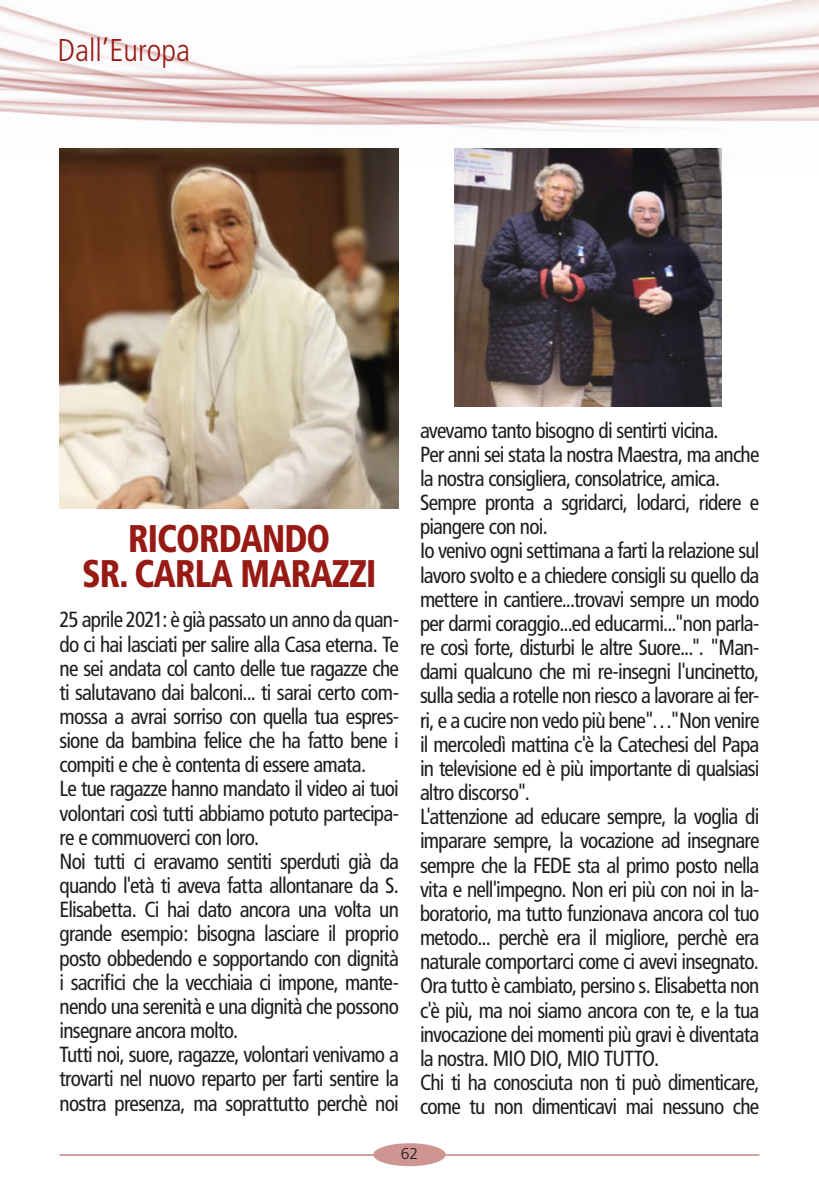
<style>
.page{position:relative;width:819px;height:1191px;background:#fff}
.page>*{position:absolute;margin:0;border:0;box-sizing:border-box;transform-origin:0 0}
.t1{font:900 condensed 38.5px/35px "Frutiger";letter-spacing:-.025em;color:#981a15;text-align:center;scale:.9 1}
.t2{font:300 condensed 31.5px "Frutiger";color:#981a15}
.t3{font:condensed 21.88px/24.2px "Frutiger";letter-spacing:-.035em;color:#1d1d1b}
.t4{font:300 15.75px "Frutiger";color:#1d1d1b}
</style>
<div class="page">
<hr style="left:60px;top:1154px;width:699px;height:1px;background:#cf9593">
<div style="left:373px;top:1143px;width:73px;height:23px;background:#cf9593;border-radius:50%"></div>
<img style="left:0;top:0;width:819px;height:190px">
<img style="left:60px;top:149px;width:339px;height:359px">
<img style="left:455px;top:149px;width:266px;height:257px">
<h2 class="t2" style="left:58px;top:33px;width:134px">Dall’Europa</h2>
<h1 class="t1" style="left:82px;top:521px;width:328px">RICORDANDO<br>SR. CARLA MARAZZI</h1>
<p class="t3" style="left:60px;top:608px;width:341px">25 aprile 2021: è già passato un anno da quan&shy;do ci hai lasciati per salire alla Casa eterna. Te ne sei andata col canto delle tue ragazze che ti salutavano dai balconi... ti sarai certo com&shy;mossa a avrai sorriso con quella tua espres&shy;sione da bambina felice che ha fatto bene i compiti e che è contenta di essere amata.<br>Le tue ragazze hanno mandato il video ai tuoi volontari così tutti abbiamo potuto partecipa&shy;re e commuoverci con loro.<br>Noi tutti ci eravamo sentiti sperduti già da quando l'età ti aveva fatta allontanare da S.<br>Elisabetta. Ci hai dato ancora una volta un grande esempio: bisogna lasciare il proprio posto obbedendo e sopportando con dignità i sacrifici che la vecchiaia ci impone, mante&shy;nendo una serenità e una dignità che possono insegnare ancora molto.<br>Tutti noi, suore, ragazze, volontari venivamo a trovarti nel nuovo reparto per farti sentire la nostra presenza, ma soprattutto perchè noi</p>
<p class="t3" style="left:420px;top:418px;width:341px">avevamo tanto bisogno di sentirti vicina.<br>Per anni sei stata la nostra Maestra, ma anche la nostra consigliera, consolatrice, amica.<br>Sempre pronta a sgridarci, lodarci, ridere e piangere con noi.<br>Io venivo ogni settimana a farti la relazione sul lavoro svolto e a chiedere consigli su quello da mettere in cantiere...trovavi sempre un modo per darmi coraggio...ed educarmi..."non parla&shy;re così forte, disturbi le altre Suore...". "Man&shy;dami qualcuno che mi re-insegni l'uncinetto, sulla sedia a rotelle non riesco a lavorare ai fer&shy;ri, e a cucire non vedo più bene"…"Non venire il mercoledì mattina c'è la Catechesi del Papa in televisione ed è più importante di qualsiasi altro discorso".<br>L'attenzione ad educare sempre, la voglia di imparare sempre, la vocazione ad insegnare sempre che la FEDE sta al primo posto nella vita e nell'impegno. Non eri più con noi in la&shy;boratorio, ma tutto funzionava ancora col tuo metodo... perchè era il migliore, perchè era naturale comportarci come ci avevi insegnato.<br>Ora tutto è cambiato, persino s. Elisabetta non c'è più, ma noi siamo ancora con te, e la tua invocazione dei momenti più gravi è diventata la nostra. MIO DIO, MIO TUTTO.<br>Chi ti ha conosciuta non ti può dimenticare, come tu non dimenticavi mai nessuno che</p>
<p class="t4" style="left:388px;top:1144px;width:44px">– 62 –</p>
</div>
